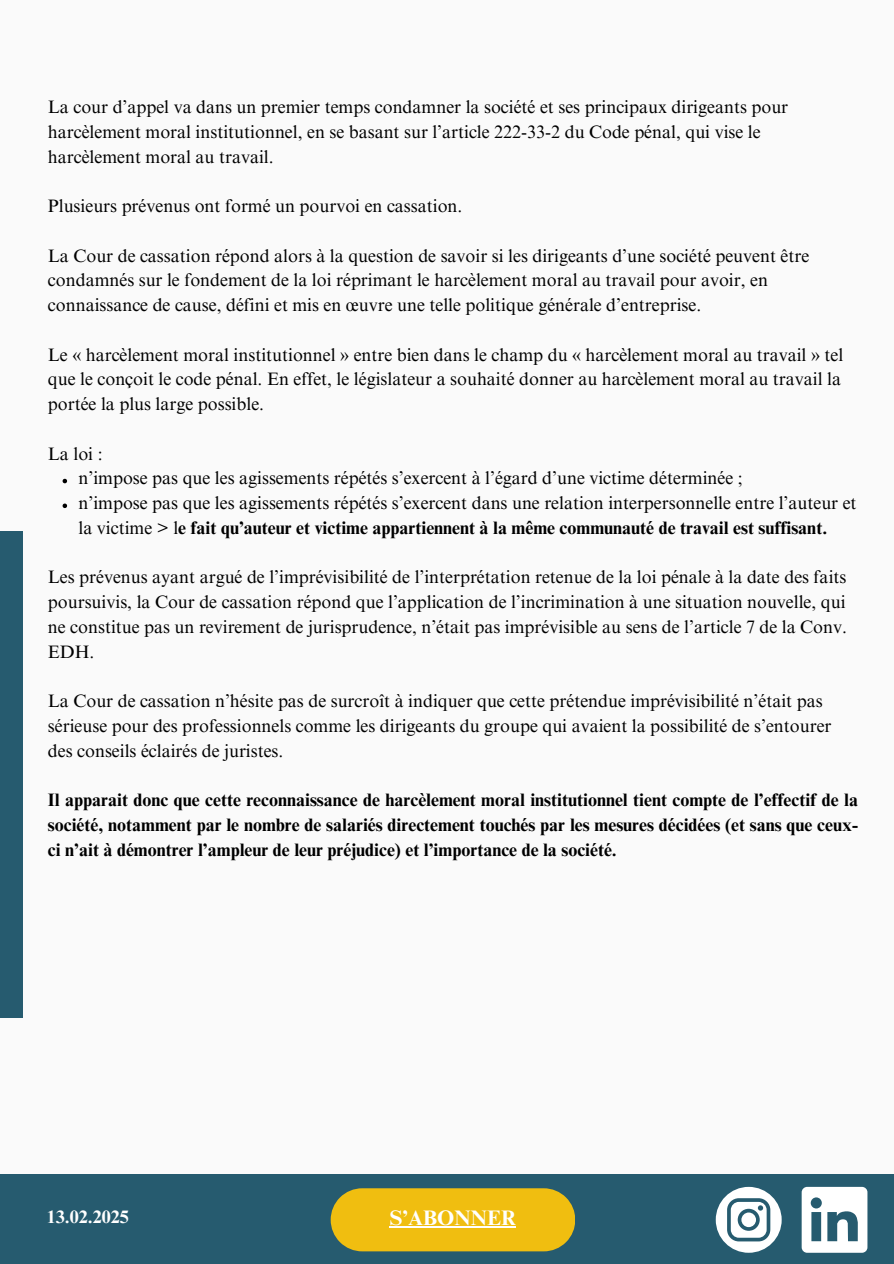
<style>
.page{position:relative;width:894px;height:1264px;background:#fff}
.page>*{position:absolute;margin:0;border:0;box-sizing:border-box;transform-origin:0 0}
.t1{font:700 21px "Times NRMT Pro";color:#fff}
.t2{font:18px/24.8px "Times NRMT Pro";color:#000}
.t3{font:700 18px/24.8px "Times NRMT Pro";color:#000;text-align:justify}
.t4{font:700 18px "Times NRMT Pro";color:#fff}
.s1{font-weight:700}
</style>
<div class="page">
<div style="left:0;top:0;width:893px;height:1263px;background:#fafafa"></div>
<div style="left:0;top:1174px;width:893px;height:89px;background:#265b6f"></div>
<svg style="left:715px;top:1186px;width:66px;height:66px"></svg>
<svg style="left:801px;top:1186px;width:66px;height:66px"></svg>
<svg style="left:330px;top:1188px;width:245px;height:63px;background:#e3b817"></svg>
<hr style="left:390px;top:1226px;width:126px;height:1px;background:#fff">
<svg style="left:63px;top:479px;width:4px;height:4px"></svg>
<svg style="left:63px;top:503px;width:4px;height:5px"></svg>
<div style="left:0;top:531px;width:23px;height:486px;background:#265b6f"></div>
<p class="t2" style="left:48px;top:97px;width:741px">La cour d’appel va dans un premier temps condamner la société et ses principaux dirigeants pour harcèlement moral institutionnel, en se basant sur l’article 222-33-2 du Code pénal, qui vise le harcèlement moral au travail.</p>
<p class="t2" style="left:48px;top:196px;width:416px">Plusieurs prévenus ont formé un pourvoi en cassation.</p>
<p class="t2" style="left:48px;top:245px;width:762px">La Cour de cassation répond alors à la question de savoir si les dirigeants d’une société peuvent être condamnés sur le fondement de la loi réprimant le harcèlement moral au travail pour avoir, en connaissance de cause, défini et mis en œuvre une telle politique générale d’entreprise.</p>
<p class="t2" style="left:48px;top:344px;width:796px">Le « harcèlement moral institutionnel » entre bien dans le champ du « harcèlement moral au travail » tel que le conçoit le code pénal. En effet, le législateur a souhaité donner au harcèlement moral au travail la portée la plus large possible.</p>
<p class="t2" style="left:48px;top:443px;width:56px">La loi :</p>
<p class="t2" style="left:78px;top:468px;width:665px">n’impose pas que les agissements répétés s’exercent à l’égard d’une victime déterminée ;</p>
<p class="t2" style="left:78px;top:493px;width:779px">n’impose pas que les agissements répétés s’exercent dans une relation interpersonnelle entre l’auteur et la victime &gt; l<span class="s1">e fait qu’auteur et victime appartiennent à la même communauté de travail est suffisant.</span></p>
<h2 class="t2" style="left:48px;top:567px;width:800px;text-align:justify">Les prévenus ayant argué de l’imprévisibilité de l’interprétation retenue de la loi pénale à la date des faits poursuivis, la Cour de cassation répond que l’application de l’incrimination à une situation nouvelle, qui ne constitue pas un revirement de jurisprudence, n’était pas imprévisible au sens de l’article 7 de la Conv.<br>EDH.</h2>
<h2 class="t2" style="left:48px;top:691px;width:784px">La Cour de cassation n’hésite pas de surcroît à indiquer que cette prétendue imprévisibilité n’était pas sérieuse pour des professionnels comme les dirigeants du groupe qui avaient la possibilité de s’entourer des conseils éclairés de juristes.</h2>
<h1 class="t3" style="left:48px;top:790px;width:811px">Il apparait donc que cette reconnaissance de harcèlement moral institutionnel tient compte de l’effectif de la société, notamment par le nombre de salariés directement touchés par les mesures décidées (et sans que ceux&shy;ci n’ait à démontrer l’ampleur de leur préjudice) et l’importance de la société.</h1>
<p class="t4" style="left:47px;top:1210px;width:83px">13.02.2025</p>
<p class="t1" style="left:390px;top:1210px;width:128px">S’ABONNER</p>
</div>
